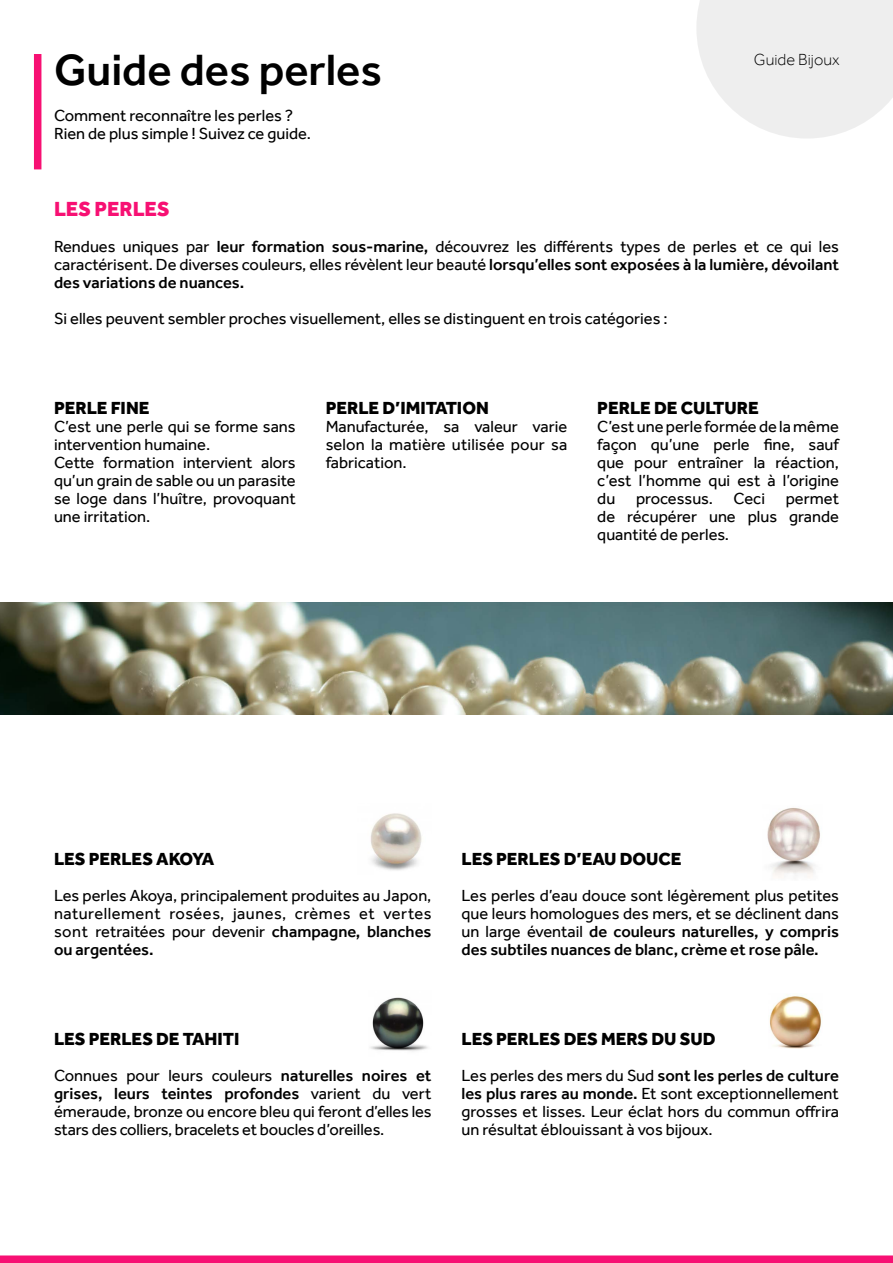
<style>
.page{position:relative;width:893px;height:1263px;background:#fff}
.page>*{position:absolute;margin:0;border:0;box-sizing:border-box;transform-origin:0 0}
.t1{font:500 45px "Effra";color:#000}
.t2{font:800 21px "Effra";color:#f71073}
.t3{font:800 18px "Effra";color:#000}
.t4{font:16.5px/18px "Effra";color:#000;text-align:justify}
.t5{font:300 16.5px "Effra";color:#000}
.s1{font-weight:500}
</style>
<div class="page">
<svg style="left:697px;top:0;width:196px;height:138px;background:#f0f0f0"></svg>
<div style="left:34px;top:54px;width:7px;height:115px;background:#f71073"></div>
<img style="left:0;top:602px;width:893px;height:113px">
<img style="left:370px;top:813px;width:52px;height:58px">
<img style="left:370px;top:997px;width:58px;height:54px">
<img style="left:767px;top:808px;width:53px;height:69px">
<img style="left:769px;top:996px;width:53px;height:53px">
<div style="left:0;top:1255px;width:893px;height:8px;background:#f71073"></div>
<h1 class="t1" style="left:54px;top:43px;width:330px">Guide des perles</h1>
<p class="t4" style="left:54px;top:106px;width:259px">Comment reconnaître les perles ?<br>Rien de plus simple ! Suivez ce guide.</p>
<p class="t5" style="left:754px;top:49px;width:87px">Guide Bijoux</p>
<p class="t2" style="left:54px;top:196px;width:117px">LES PERLES</p>
<p class="t4" style="left:54px;top:237px;width:786px">Rendues uniques par <span class="s1">leur formation sous-marine,</span> découvrez les différents types de perles et ce qui les caractérisent. De diverses couleurs, elles révèlent leur beauté <span class="s1">lorsqu’elles sont exposées à la lumière, dévoilant des variations de nuances.</span></p>
<p class="t4" style="left:54px;top:309px;width:615px">Si elles peuvent sembler proches visuellement, elles se distinguent en trois catégories :</p>
<p class="t3" style="left:54px;top:398px;width:97px">PERLE FINE</p>
<p class="t4" style="left:54px;top:418px;width:243px;text-align:left">C’est une perle qui se forme sans intervention humaine.<br>Cette formation intervient alors qu’un grain de sable ou un parasite se loge dans l’huître, provoquant une irritation.</p>
<p class="t3" style="left:326px;top:398px;width:165px">PERLE D’IMITATION</p>
<p class="t4" style="left:326px;top:418px;width:243px">Manufacturée, sa valeur varie selon la matière utilisée pour sa fabrication.</p>
<p class="t3" style="left:597px;top:398px;width:163px">PERLE DE CULTURE</p>
<p class="t4" style="left:597px;top:418px;width:243px">C’est une perle formée de la même façon qu’une perle fine, sauf que pour entraîner la réaction, c’est l’homme qui est à l’origine du</p>
<p class="t4" style="left:636px;top:490px;width:78px">processus.</p>
<p class="t4" style="left:733px;top:490px;width:33px">Ceci</p>
<p class="t4" style="left:597px;top:490px;width:243px;text-indent:188px">permet de récupérer une plus grande quantité de perles.</p>
<p class="t3" style="left:54px;top:848px;width:162px">LES PERLES AKOYA</p>
<p class="t4" style="left:54px;top:886px;width:379px">Les perles Akoya, principalement produites au Japon, naturellement rosées, jaunes, crèmes et vertes sont retraitées pour devenir <span class="s1">champagne, blanches ou argentées.</span></p>
<p class="t3" style="left:54px;top:1028px;width:187px">LES PERLES DE TAHITI</p>
<p class="t4" style="left:54px;top:1066px;width:379px">Connues pour leurs couleurs <span class="s1">naturelles noires et grises, leurs teintes profondes</span> varient du vert émeraude, bronze ou encore bleu qui feront d’elles les stars des colliers, bracelets et boucles d’oreilles.</p>
<p class="t3" style="left:461px;top:848px;width:222px">LES PERLES D’EAU DOUCE</p>
<p class="t4" style="left:461px;top:886px;width:379px">Les perles d’eau douce sont légèrement plus petites que leurs homologues des mers, et se déclinent dans un large éventail <span class="s1">de couleurs naturelles, y compris des subtiles nuances de blanc, crème et rose pâle.</span></p>
<p class="t3" style="left:461px;top:1028px;width:255px">LES PERLES DES MERS DU SUD</p>
<p class="t4" style="left:461px;top:1066px;width:379px">Les perles des mers du Sud <span class="s1">sont les perles de culture les plus rares au monde.</span> Et sont exceptionnellement grosses et lisses. Leur éclat hors du commun offrira un résultat éblouissant à vos bijoux.</p>
</div>
